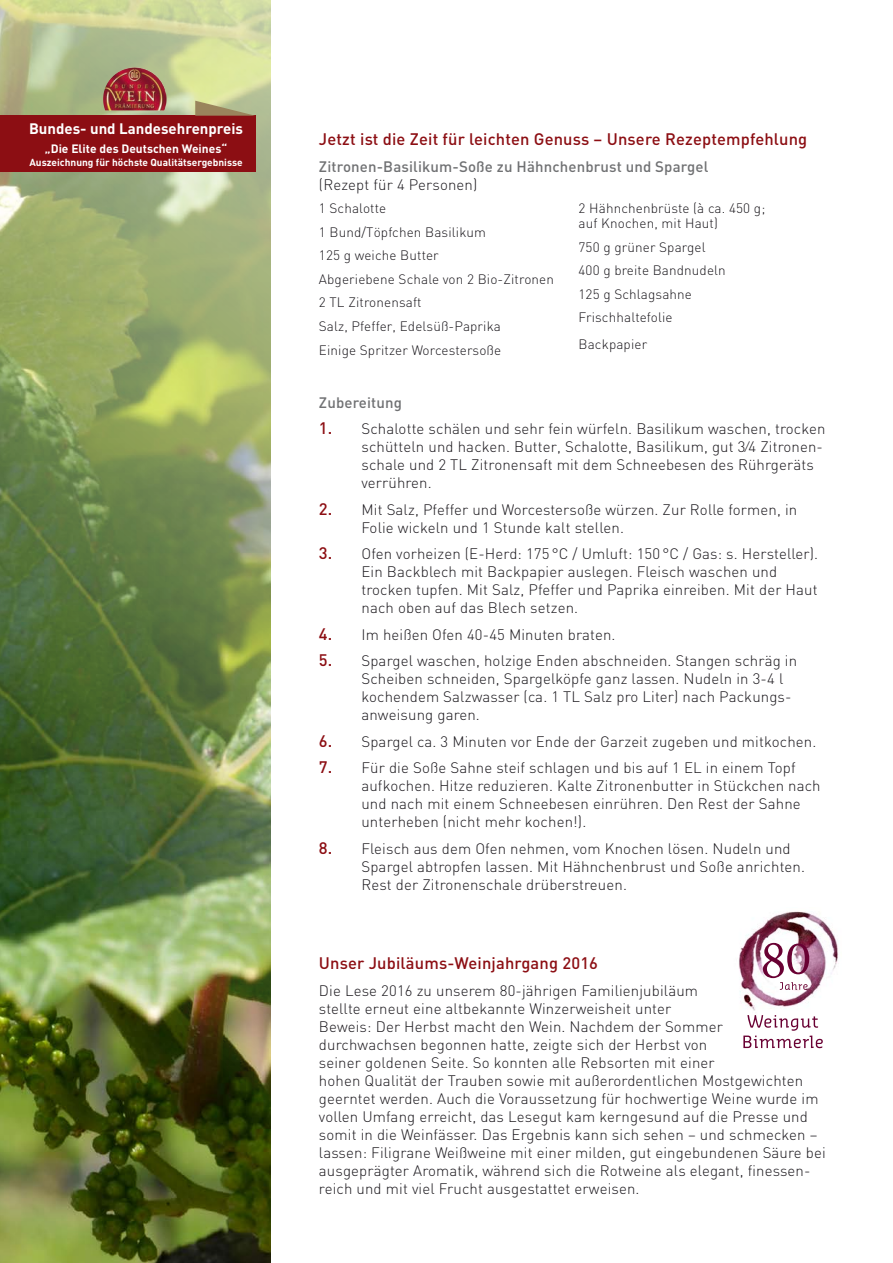
<style>
.page{position:relative;width:893px;height:1263px;background:#fff}
.page>*{position:absolute;margin:0;border:0;box-sizing:border-box;transform-origin:0 0}
.t1{font:500 16.5px "DIN";letter-spacing:.01em;color:#8c0e13}
.t2{font:300 15px/18px "DIN";letter-spacing:.01em;color:#1a171c}
.t3{font:500 15px "DIN";letter-spacing:.01em;color:#707173}
.t4{font:700 15px "DIN";color:#fff}
.t5{font:300 13.5px/23.5px "DIN";letter-spacing:.01em;color:#1a171c}
.t6{font:700 12px "DIN";color:#fff}
.t7{font:700 10.2px "DIN";color:#fff}
.s1{font-weight:500;font-size:16.5px;color:#8c0e13}
</style>
<div class="page">
<img style="left:0;top:0;width:270px;height:1263px">
<img style="left:739px;top:911px;width:99px;height:100px">
<svg style="left:763px;top:943px;width:46px;height:47px"></svg>
<svg style="left:743px;top:1015px;width:80px;height:33px"></svg>
<div style="left:0;top:116px;width:255px;height:56px;background:#8c0e13"></div>
<svg style="left:195px;top:101px;width:60px;height:15px"></svg>
<img style="left:119px;top:67px;width:16px;height:5px">
<p class="t4" style="left:29px;top:119px;width:216px">Bundes- und Landesehrenpreis</p>
<p class="t6" style="left:45px;top:140px;width:184px">„Die Elite des Deutschen Weines“</p>
<p class="t7" style="left:29px;top:156px;width:215px">Auszeichnung für höchste Qualitätsergebnisse</p>
<p class="t1" style="left:319px;top:129px;width:490px">Jetzt ist die Zeit für leichten Genuss – Unsere Rezeptempfehlung</p>
<p class="t3" style="left:319px;top:157px;width:391px">Zitronen-Basilikum-Soße zu Hähnchenbrust und Spargel</p>
<p class="t2" style="left:319px;top:175px;width:160px">(Rezept für 4 Personen)</p>
<p class="t5" style="left:319px;top:197px;width:237px">1 Schalotte<br>1 Bund/Töpfchen Basilikum<br>125 g weiche Butter<br>Abgeriebene Schale von 2 Bio-Zitronen<br>2 TL Zitronensaft<br>Salz, Pfeffer, Edelsüß-Paprika<br>Einige Spritzer Worcestersoße</p>
<p class="t5" style="left:579px;top:201px;width:188px;line-height:15px">2 Hähnchenbrüste (à ca. 450 g; auf Knochen, mit Haut)</p>
<p class="t5" style="left:579px;top:235px;width:149px">750 g grüner Spargel<br>400 g breite Bandnudeln<br>125 g Schlagsahne<br>Frischhaltefolie</p>
<p class="t5" style="left:579px;top:332px;width:70px">Backpapier</p>
<p class="t3" style="left:319px;top:392px;width:85px">Zubereitung</p>
<p class="t2" style="left:361px;top:419px;width:466px;text-indent:-43px"><span class="s1">1.</span> Schalotte schälen und sehr fein würfeln. Basilikum waschen, trocken schütteln und hacken. Butter, Schalotte, Basilikum, gut 3⁄4 Zitronen&shy;schale und 2 TL Zitronensaft mit dem Schneebesen des Rührgeräts verrühren.</p>
<p class="t2" style="left:361px;top:500px;width:437px;text-indent:-43px"><span class="s1">2.</span> Mit Salz, Pfeffer und Worcestersoße würzen. Zur Rolle formen, in<br>Folie wickeln und 1 Stunde kalt stellen.</p>
<p class="t2" style="left:361px;top:544px;width:458px;text-indent:-43px"><span class="s1">3.</span> Ofen vorheizen (E-Herd: 175 °C / Umluft: 150 °C / Gas: s. Hersteller).<br>Ein Backblech mit Backpapier auslegen. Fleisch waschen und trocken tupfen. Mit Salz, Pfeffer und Paprika einreiben. Mit der Haut nach oben auf das Blech setzen.</p>
<p class="t2" style="left:319px;top:625px;width:298px"><span class="s1">4.</span> Im heißen Ofen 40-45 Minuten braten.</p>
<p class="t2" style="left:361px;top:651px;width:437px;text-indent:-43px"><span class="s1">5.</span> Spargel waschen, holzige Enden abschneiden. Stangen schräg in Scheiben schneiden, Spargelköpfe ganz lassen. Nudeln in 3-4 l kochendem Salzwasser (ca. 1 TL Salz pro Liter) nach Packungs&shy;anweisung garen.</p>
<p class="t2" style="left:319px;top:732px;width:499px"><span class="s1">6.</span> Spargel ca. 3 Minuten vor Ende der Garzeit zugeben und mitkochen.</p>
<p class="t2" style="left:361px;top:758px;width:461px;text-indent:-43px"><span class="s1">7.</span> Für die Soße Sahne steif schlagen und bis auf 1 EL in einem Topf aufkochen. Hitze reduzieren. Kalte Zitronenbutter in Stückchen nach und nach mit einem Schneebesen einrühren. Den Rest der Sahne unterheben (nicht mehr kochen!).</p>
<p class="t2" style="left:361px;top:839px;width:445px;text-indent:-43px"><span class="s1">8.</span> Fleisch aus dem Ofen nehmen, vom Knochen lösen. Nudeln und<br>Spargel abtropfen lassen. Mit Hähnchenbrust und Soße anrichten.<br>Rest der Zitronenschale drüberstreuen.</p>
<p class="t1" style="left:319px;top:953px;width:281px">Unser Jubiläums-Weinjahrgang 2016</p>
<p class="t2" style="left:319px;top:981px;width:508px">Die Lese 2016 zu unserem 80-jährigen Familienjubiläum<br>stellte erneut eine altbekannte Winzerweisheit unter<br>Beweis: Der Herbst macht den Wein. Nachdem der Sommer<br>durchwachsen begonnen hatte, zeigte sich der Herbst von<br>seiner goldenen Seite. So konnten alle Rebsorten mit einer<br>hohen Qualität der Trauben sowie mit außerordentlichen Mostgewichten geerntet werden. Auch die Voraussetzung für hochwertige Weine wurde im vollen Umfang erreicht, das Lesegut kam kerngesund auf die Presse und somit in die Weinfässer. Das Ergebnis kann sich sehen – und schmecken – lassen: Filigrane Weißweine mit einer milden, gut eingebundenen Säure bei ausgeprägter Aromatik, während sich die Rotweine als elegant, finessen&shy;reich und mit viel Frucht ausgestattet erweisen.</p>
</div>
